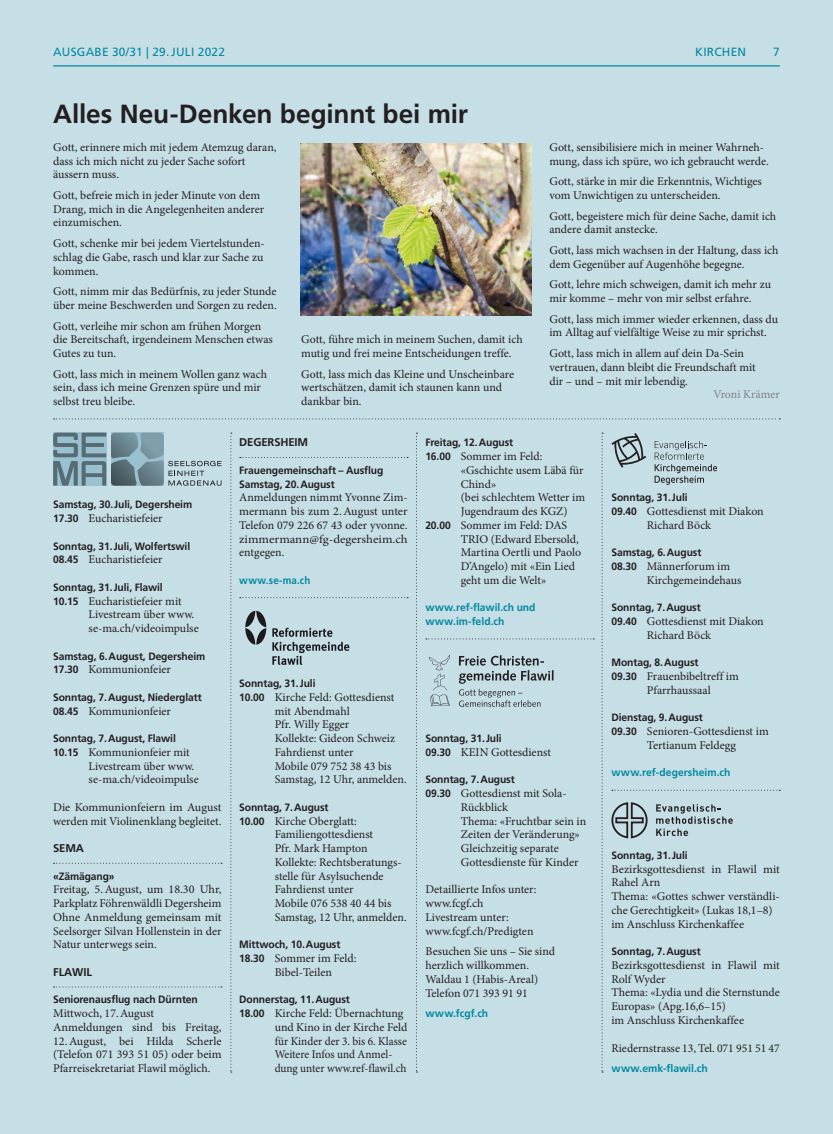
<style>
.page{position:relative;width:833px;height:1134px;background:#c6dee6}
.page>*{position:absolute;margin:0;border:0;box-sizing:border-box;transform-origin:0 0}
.t1{font:700 26.25px "Frutiger LT Std";letter-spacing:-.005em;color:#231f20}
.t2{font:11.88px/13.8px "Minion Pro";color:#231f20}
.t3{font:11.88px "Frutiger LT Std";letter-spacing:.02em;color:#0289a0}
.t4{font:11.88px "Minion Pro";letter-spacing:-.005em;color:#808285}
.t5{font:700 11.25px "Frutiger LT Std";letter-spacing:-.01em;color:#231f20}
.t6{font:700 10.62px/13.8px "Frutiger LT Std";letter-spacing:-.01em;color:#231f20}
.t7{font:700 10.62px/13.8px "Frutiger LT Std";letter-spacing:.005em;color:#0289a0}
.t8{font:700 10.62px "Frutiger LT Std";letter-spacing:.005em;color:#0289a0;scale:.92 1}
.s1{font-family:"Frutiger LT Std";font-weight:700;font-size:10.62px}
</style>
<div class="page">
<hr style="left:53px;top:65px;width:727px;height:1px;background:#0289a0">
<svg style="left:54px;top:418px;width:726px;height:1px"></svg>
<img style="left:301px;top:144px;width:230px;height:172px">
<svg style="left:53px;top:433px;width:727px;height:639px"></svg>
<p class="t3" style="left:53px;top:45px;width:18px">AUSGABE</p>
<p class="t3" style="left:112px;top:45px;width:71px">30/31 | 29.JULI</p>
<p class="t3" style="left:198px;top:45px;width:29px">2022</p>
<p class="t3" style="left:695px;top:45px;width:52px">KIRCHEN</p>
<p class="t3" style="left:773px;top:45px;width:8px">7</p>
<h1 class="t1" style="left:53px;top:99px;width:416px">Alles Neu-Denken beginnt bei mir</h1>
<p class="t2" style="left:53px;top:140px;width:225px">Gott, erinnere mich mit jedem Atemzug daran, dass ich mich nicht zu jeder Sache sofort äussern muss.</p>
<p class="t2" style="left:53px;top:188px;width:212px">Gott, befreie mich in jeder Minute von dem<br>Drang, mich in die Angelegenheiten anderer einzumischen.</p>
<p class="t2" style="left:53px;top:236px;width:213px">Gott, schenke mir bei jedem Viertelstunden&shy;schlag die Gabe, rasch und klar zur Sache zu kommen.</p>
<p class="t2" style="left:53px;top:285px;width:225px">Gott, nimm mir das Bedürfnis, zu jeder Stunde über meine Beschwerden und Sorgen zu reden.</p>
<p class="t2" style="left:53px;top:319px;width:221px">Gott, verleihe mir schon am frühen Morgen die Bereitschaft, irgendeinem Menschen etwas<br>Gutes zu tun.</p>
<p class="t2" style="left:53px;top:367px;width:215px">Gott, lass mich in meinem Wollen ganz wach sein, dass ich meine Grenzen spüre und mir selbst treu bleibe.</p>
<p class="t2" style="left:301px;top:333px;width:223px">Gott, führe mich in meinem Suchen, damit ich mutig und frei meine Entscheidungen treffe.</p>
<p class="t2" style="left:301px;top:367px;width:214px">Gott, lass mich das Kleine und Unscheinbare wertschätzen, damit ich staunen kann und dankbar bin.</p>
<p class="t2" style="left:549px;top:140px;width:221px">Gott, sensibilisiere mich in meiner Wahrneh&shy;mung, dass ich spüre, wo ich gebraucht werde.</p>
<p class="t2" style="left:549px;top:175px;width:214px">Gott, stärke in mir die Erkenntnis, Wichtiges vom Unwichtigen zu unterscheiden.</p>
<p class="t2" style="left:549px;top:209px;width:228px">Gott, begeistere mich für deine Sache, damit ich andere damit anstecke.</p>
<p class="t2" style="left:549px;top:243px;width:230px">Gott, lass mich wachsen in der Haltung, dass ich dem Gegenüber auf Augenhöhe begegne.</p>
<p class="t2" style="left:549px;top:278px;width:223px">Gott, lehre mich schweigen, damit ich mehr zu mir komme – mehr von mir selbst erfahre.</p>
<p class="t2" style="left:549px;top:312px;width:230px">Gott, lass mich immer wieder erkennen, dass du im Alltag auf vielfältige Weise zu mir sprichst.</p>
<p class="t2" style="left:549px;top:346px;width:208px">Gott, lass mich in allem auf dein Da-Sein vertrauen, dann bleibt die Freundschaft mit dir – und – mit mir lebendig.</p>
<p class="t4" style="left:713px;top:387px;width:68px">Vroni Krämer</p>
<p class="t6" style="left:53px;top:498px;width:141px">Samstag, 30.Juli, Degersheim</p>
<p class="t2" style="left:53px;top:511px;width:111px"><span class="s1">17.30</span> Eucharistiefeier</p>
<p class="t6" style="left:53px;top:539px;width:139px">Sonntag, 31.Juli, Wolfertswil</p>
<p class="t2" style="left:53px;top:553px;width:111px"><span class="s1">08.45</span> Eucharistiefeier</p>
<p class="t6" style="left:53px;top:580px;width:111px">Sonntag, 31.Juli, Flawil</p>
<p class="t2" style="left:89px;top:594px;width:112px;text-indent:-35px"><span class="s1">10.15</span> Eucharistiefeier mit<br>Livestream über www. se-ma.ch/videoimpulse</p>
<p class="t6" style="left:53px;top:649px;width:154px">Samstag, 6.August, Degersheim</p>
<p class="t2" style="left:53px;top:663px;width:119px"><span class="s1">17.30</span> Kommunionfeier</p>
<p class="t6" style="left:53px;top:690px;width:150px">Sonntag, 7.August, Niederglatt</p>
<p class="t2" style="left:53px;top:704px;width:119px"><span class="s1">08.45</span> Kommunionfeier</p>
<p class="t6" style="left:53px;top:731px;width:124px">Sonntag, 7.August, Flawil</p>
<p class="t2" style="left:89px;top:745px;width:112px;text-indent:-35px"><span class="s1">10.15</span> Kommunionfeier mit<br>Livestream über www. se-ma.ch/videoimpulse</p>
<p class="t2" style="left:53px;top:800px;width:170px">Die Kommunionfeiern im August werden mit Violinenklang begleitet.</p>
<p class="t5" style="left:53px;top:841px;width:32px">SEMA</p>
<p class="t6" style="left:53px;top:869px;width:63px">«Zämägang»</p>
<p class="t2" style="left:53px;top:883px;width:170px;text-align:justify">Freitag, 5.August, um 18.30 Uhr, Parkplatz Föhrenwäldli Degersheim Ohne Anmeldung gemeinsam mit Seelsorger Silvan Hollenstein in der Natur unterwegs sein.</p>
<p class="t5" style="left:53px;top:965px;width:40px">FLAWIL</p>
<p class="t6" style="left:53px;top:993px;width:146px">Seniorenausflug nach Dürnten</p>
<p class="t2" style="left:53px;top:1006px;width:170px">Mittwoch, 17.August<br>Anmeldungen sind bis Freitag,<br>12.August, bei Hilda Scherle (Telefon 071 393 51 05) oder beim<br>Pfarreisekretariat Flawil möglich.</p>
<p class="t5" style="left:239px;top:436px;width:70px">DEGERSHEIM</p>
<p class="t6" style="left:239px;top:463px;width:146px">Frauengemeinschaft – Ausflug<br>Samstag, 20.August</p>
<p class="t2" style="left:239px;top:491px;width:170px;text-align:justify">Anmeldungen nimmt Yvonne Zim&shy;mermann bis zum 2.August unter Telefon 079 226 67 43 oder yvonne. zimmermann@fg-degersheim.ch entgegen.</p>
<p class="t8" style="left:239px;top:574px;width:79px">www.se-ma.ch</p>
<p class="t6" style="left:239px;top:676px;width:78px">Sonntag, 31.Juli</p>
<p class="t2" style="left:275px;top:690px;width:134px;text-indent:-35px"><span class="s1">10.00</span> Kirche Feld: Gottesdienst mit Abendmahl<br>Pfr. Willy Egger<br>Kollekte: Gideon Schweiz<br>Fahrdienst unter<br>Mobile 079 752 38 43 bis<br>Samstag, 12 Uhr, anmelden.</p>
<p class="t6" style="left:239px;top:800px;width:91px">Sonntag, 7.August</p>
<p class="t2" style="left:275px;top:814px;width:134px;text-indent:-35px"><span class="s1">10.00</span> Kirche Oberglatt:<br>Familiengottesdienst<br>Pfr. Mark Hampton<br>Kollekte: Rechtsberatungs&shy;stelle für Asylsuchende<br>Fahrdienst unter<br>Mobile 076 538 40 44 bis<br>Samstag, 12 Uhr, anmelden.</p>
<p class="t6" style="left:239px;top:938px;width:103px">Mittwoch, 10.August</p>
<p class="t2" style="left:275px;top:951px;width:83px;text-indent:-35px"><span class="s1">18.30</span> Sommer im Feld:<br>Bibel-Teilen</p>
<p class="t6" style="left:239px;top:993px;width:112px">Donnerstag, 11.August</p>
<p class="t2" style="left:275px;top:1006px;width:134px;text-indent:-35px"><span class="s1">18.00</span> Kirche Feld: Übernachtung und Kino in der Kirche Feld für Kinder der 3. bis 6. Klasse<br>Weitere Infos und Anmel&shy;dung unter www.ref-flawil.ch</p>
<p class="t6" style="left:425px;top:436px;width:89px">Freitag, 12.August</p>
<p class="t2" style="left:425px;top:450px;width:119px"><span class="s1">16.00</span> Sommer im Feld:</p>
<p class="t2" style="left:461px;top:463px;width:124px">«Gschichte usem Läbä für</p>
<p class="t2" style="left:461px;top:477px;width:37px">Chind»</p>
<p class="t2" style="left:461px;top:491px;width:126px">(bei schlechtem Wetter im</p>
<p class="t2" style="left:461px;top:505px;width:108px">Jugendraum des KGZ)</p>
<p class="t2" style="left:425px;top:518px;width:143px"><span class="s1">20.00</span> Sommer im Feld: DAS</p>
<p class="t2" style="left:461px;top:532px;width:120px">TRIO (Edward Ebersold,</p>
<p class="t2" style="left:461px;top:546px;width:122px">Martina Oertli und Paolo</p>
<p class="t2" style="left:461px;top:560px;width:116px">D’Angelo) mit «Ein Lied</p>
<p class="t2" style="left:461px;top:573px;width:87px">geht um die Welt»</p>
<p class="t7" style="left:425px;top:601px;width:112px">www.ref-flawil.ch und www.im-feld.ch</p>
<p class="t6" style="left:425px;top:731px;width:78px">Sonntag, 31.Juli</p>
<p class="t2" style="left:425px;top:745px;width:127px"><span class="s1">09.30</span> KEIN Gottesdienst</p>
<p class="t6" style="left:425px;top:773px;width:91px">Sonntag, 7.August</p>
<p class="t2" style="left:461px;top:786px;width:127px;text-indent:-35px"><span class="s1">09.30</span> Gottesdienst mit Sola-<br>Rückblick<br>Thema: «Fruchtbar sein in<br>Zeiten der Veränderung»<br>Gleichzeitig separate<br>Gottesdienste für Kinder</p>
<p class="t2" style="left:425px;top:883px;width:113px">Detaillierte Infos unter: www.fcgf.ch<br>Livestream unter: www.fcgf.ch/Predigten</p>
<p class="t2" style="left:425px;top:945px;width:131px">Besuchen Sie uns – Sie sind herzlich willkommen.<br>Waldau 1 (Habis-Areal)<br>Telefon 071 393 91 91</p>
<p class="t7" style="left:425px;top:1006px;width:64px">www.fcgf.ch</p>
<p class="t6" style="left:611px;top:491px;width:78px">Sonntag, 31.Juli</p>
<p class="t2" style="left:647px;top:505px;width:118px;text-indent:-35px"><span class="s1">09.40</span> Gottesdienst mit Diakon<br>Richard Böck</p>
<p class="t6" style="left:611px;top:546px;width:91px">Samstag, 6.August</p>
<p class="t2" style="left:647px;top:560px;width:96px;text-indent:-35px"><span class="s1">08.30</span> Männerforum im<br>Kirchgemeindehaus</p>
<p class="t6" style="left:611px;top:601px;width:91px">Sonntag, 7.August</p>
<p class="t2" style="left:647px;top:615px;width:118px;text-indent:-35px"><span class="s1">09.40</span> Gottesdienst mit Diakon<br>Richard Böck</p>
<p class="t6" style="left:611px;top:656px;width:89px">Montag, 8.August</p>
<p class="t2" style="left:647px;top:670px;width:93px;text-indent:-35px"><span class="s1">09.30</span> Frauenbibeltreff im<br>Pfarrhaussaal</p>
<p class="t6" style="left:611px;top:711px;width:93px">Dienstag, 9.August</p>
<p class="t2" style="left:611px;top:725px;width:159px;text-align:center"><span class="s1">09.30</span> Senioren-Gottesdienst im<br>Tertianum Feldegg</p>
<p class="t7" style="left:611px;top:766px;width:120px">www.ref-degersheim.ch</p>
<p class="t6" style="left:611px;top:848px;width:78px">Sonntag, 31.Juli</p>
<p class="t2" style="left:611px;top:862px;width:170px">Bezirksgottesdienst in Flawil mit<br>Rahel Arn<br>Thema: «Gottes schwer verständli&shy;che Gerechtigkeit» (Lukas 18,1–8) im Anschluss Kirchenkaffee</p>
<p class="t6" style="left:611px;top:945px;width:91px">Sonntag, 7.August</p>
<p class="t2" style="left:611px;top:958px;width:170px">Bezirksgottesdienst in Flawil mit<br>Rolf Wyder<br>Thema: «Lydia und die Sternstunde<br>Europas» (Apg.16,6–15)<br>im Anschluss Kirchenkaffee</p>
<p class="t2" style="left:611px;top:1041px;width:170px">Riedernstrasse 13, Tel. 071 951 51 47</p>
<p class="t7" style="left:611px;top:1061px;width:98px">www.emk-flawil.ch</p>
</div>
